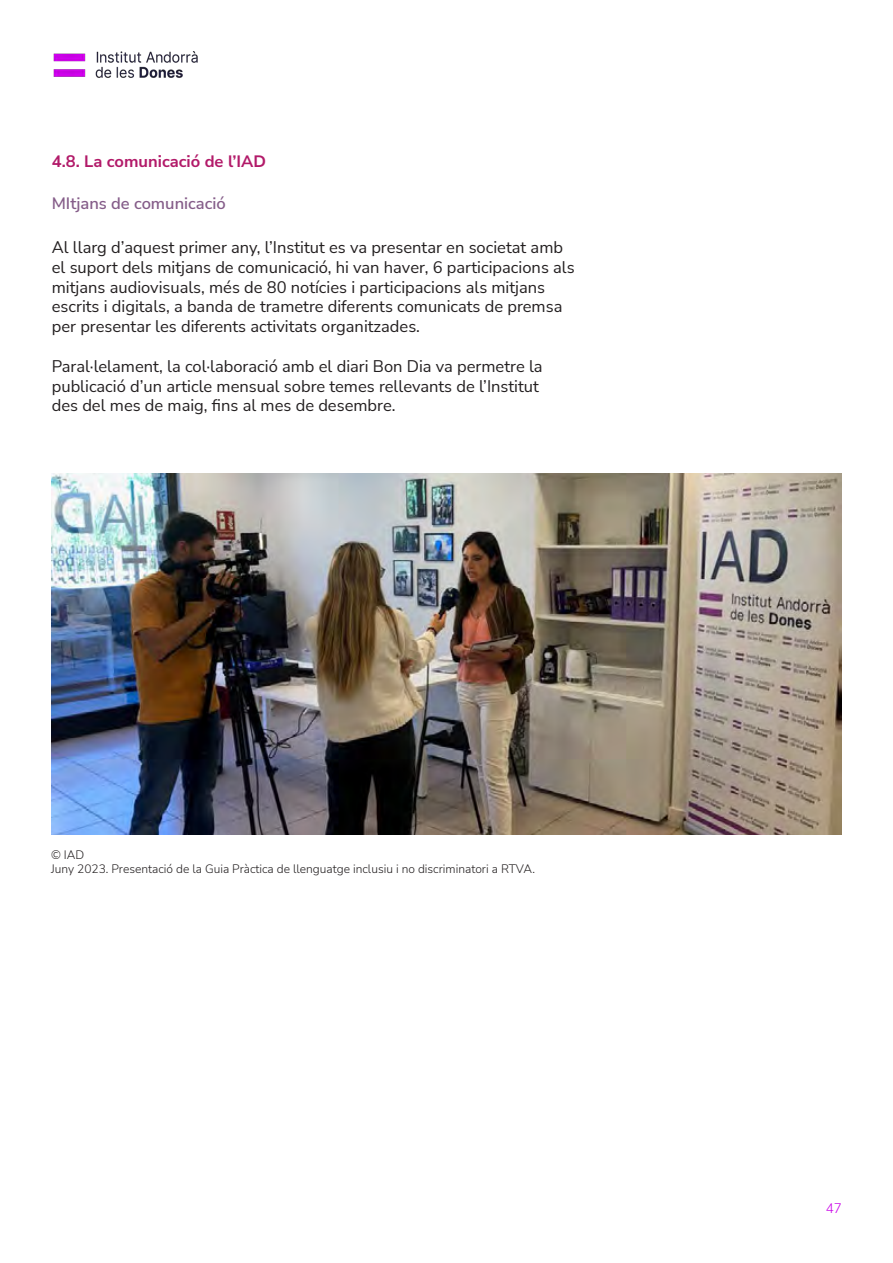
<style>
.page{position:relative;width:893px;height:1263px;background:#fff}
.page>*{position:absolute;margin:0;border:0;box-sizing:border-box;transform-origin:0 0}
.t1{font:16.5px "Nunito Sans";color:#231f20}
.t2{font:700 16.5px "Nunito Sans";color:#b21a69}
.t3{font:600 16.5px "Nunito Sans";color:#855d89}
.t4{font:300 13.5px "Nunito Sans";color:#c900e8}
.t5{font:300 12px "Nunito Sans";color:#231f20}
</style>
<div class="page">
<img style="left:53px;top:51px;width:145px;height:27px">
<img style="left:51px;top:474px;width:791px;height:361px">
<p class="t2" style="left:52px;top:150px;width:216px">4.8. La comunicació de l’IAD</p>
<p class="t3" style="left:52px;top:191px;width:175px">MItjans de comunicació</p>
<p class="t1" style="left:52px;top:236px;width:513px">Al llarg d’aquest primer any, l’Institut es va presentar en societat amb</p>
<p class="t1" style="left:52px;top:255px;width:524px">el suport dels mitjans de comunicació, hi van haver, 6 participacions als</p>
<p class="t1" style="left:52px;top:275px;width:495px">mitjans audiovisuals, més de 80 notícies i participacions als mitjans</p>
<p class="t1" style="left:52px;top:295px;width:512px">escrits i digitals, a banda de trametre diferents comunicats de premsa</p>
<p class="t1" style="left:52px;top:315px;width:370px">per presentar les diferents activitats organitzades.</p>
<p class="t1" style="left:52px;top:354px;width:492px">Paral·lelament, la col·laboració amb el diari Bon Dia va permetre la</p>
<p class="t1" style="left:52px;top:374px;width:489px">publicació d’un article mensual sobre temes rellevants de l’Institut</p>
<p class="t1" style="left:52px;top:394px;width:345px">des del mes de maig, fins al mes de desembre.</p>
<p class="t5" style="left:51px;top:846px;width:35px">© IAD</p>
<p class="t5" style="left:51px;top:861px;width:485px">Juny 2023. Presentació de la Guia Pràctica de llenguatge inclusiu i no discriminatori a RTVA.</p>
<p class="t4" style="left:826px;top:1198px;width:18px">47</p>
</div>
